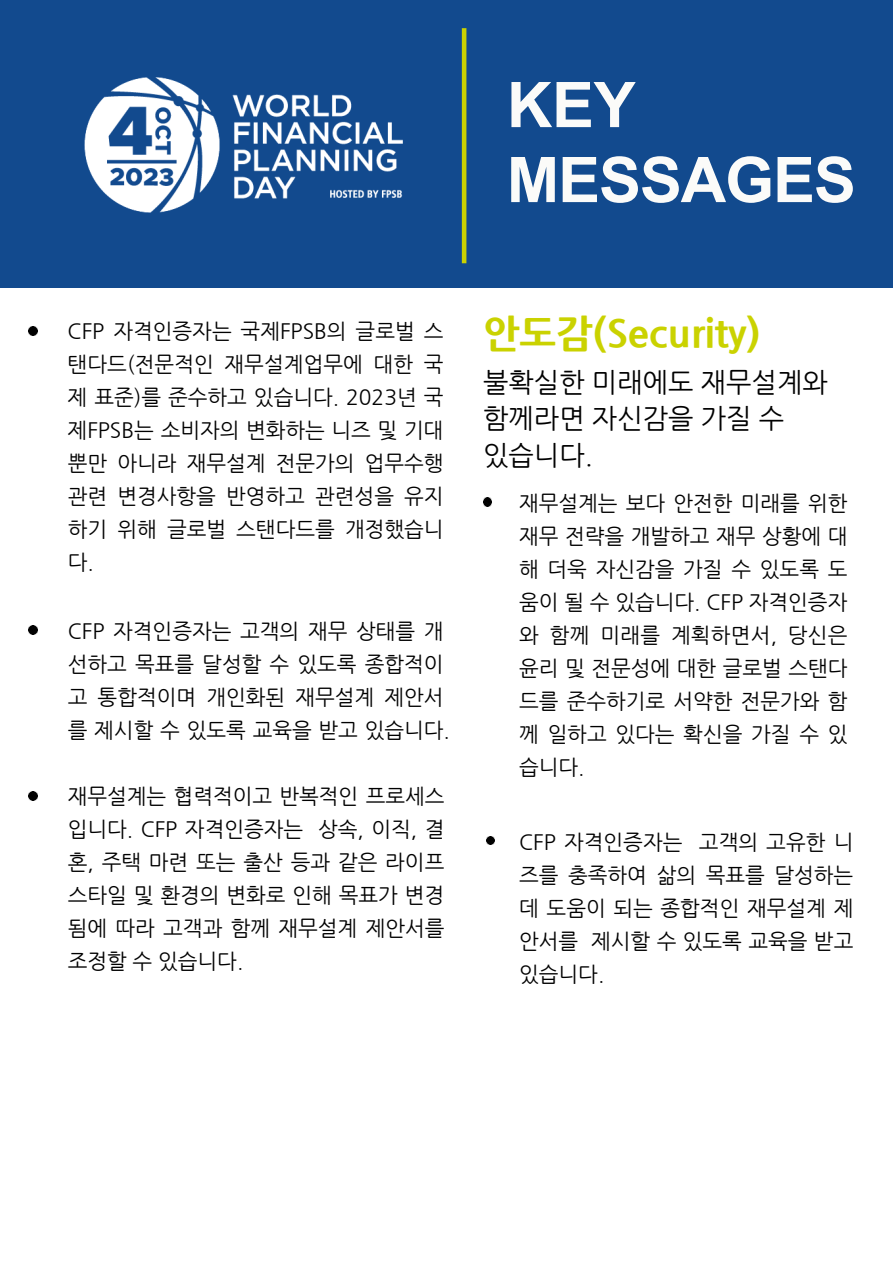
<style>
.page{position:relative;width:893px;height:1264px;background:#fff}
.page>*{position:absolute;margin:0;border:0;box-sizing:border-box;transform-origin:0 0}
.t1{font:700 63px "Arial";letter-spacing:-.02em;color:#fbfbf9}
.t2{font:800 39px "Nanum Gothic";letter-spacing:-.005em;color:#cad200}
.t3{font:27px/36.6px "Nanum Gothic";color:#000}
.t4{font:21px/33px "Nanum Gothic";color:#000;text-align:justify}
</style>
<div class="page">
<div style="left:0;top:0;width:893px;height:287px;background:#124a8e"></div>
<svg style="left:462px;top:28px;width:4px;height:235px"></svg>
<svg style="left:484px;top:498px;width:7px;height:8px"></svg>
<svg style="left:28px;top:326px;width:9px;height:10px"></svg>
<svg style="left:486px;top:837px;width:8px;height:8px"></svg>
<svg style="left:29px;top:625px;width:8px;height:9px"></svg>
<svg style="left:29px;top:791px;width:8px;height:9px"></svg>
<img style="left:84px;top:78px;width:318px;height:135px">
<h1 class="t1" style="left:506px;top:61px;width:130px">KEY</h1>
<h1 class="t1" style="left:506px;top:136px;width:350px">MESSAGES</h1>
<p class="t4" style="left:68px;top:315px;width:377px">CFP 자격인증자는 국제FPSB의 글로벌 스 탠다드(전문적인 재무설계업무에 대한 국 제 표준)를 준수하고 있습니다. 2023년 국 제FPSB는 소비자의 변화하는 니즈 및 기대 뿐만 아니라 재무설계 전문가의 업무수행 관련 변경사항을 반영하고 관련성을 유지 하기 위해 글로벌 스탠다드를 개정했습니 다.</p>
<p class="t4" style="left:68px;top:615px;width:383px;text-align:left">CFP 자격인증자는 고객의 재무 상태를 개 선하고 목표를 달성할 수 있도록 종합적이 고 통합적이며 개인화된 재무설계 제안서 를 제시할 수 있도록 교육을 받고 있습니다.</p>
<p class="t4" style="left:68px;top:780px;width:378px">재무설계는 협력적이고 반복적인 프로세스 입니다. CFP 자격인증자는 상속, 이직, 결 혼, 주택 마련 또는 출산 등과 같은 라이프 스타일 및 환경의 변화로 인해 목표가 변경 됨에 따라 고객과 함께 재무설계 제안서를 조정할 수 있습니다.</p>
<p class="t2" style="left:483px;top:313px;width:279px">안도감(Security)</p>
<p class="t3" style="left:483px;top:364px;width:346px">불확실한 미래에도 재무설계와 함께라면 자신감을 가질 수 있습니다.</p>
<p class="t4" style="left:519px;top:487px;width:330px">재무설계는 보다 안전한 미래를 위한 재무 전략을 개발하고 재무 상황에 대 해 더욱 자신감을 가질 수 있도록 도 움이 될 수 있습니다. CFP 자격인증자 와 함께 미래를 계획하면서, 당신은 윤리 및 전문성에 대한 글로벌 스탠다 드를 준수하기로 서약한 전문가와 함 께 일하고 있다는 확신을 가질 수 있 습니다.</p>
<p class="t4" style="left:519px;top:826px;width:336px">CFP 자격인증자는 고객의 고유한 니 즈를 충족하여 삶의 목표를 달성하는 데 도움이 되는 종합적인 재무설계 제 안서를 제시할 수 있도록 교육을 받고 있습니다.</p>
</div>
